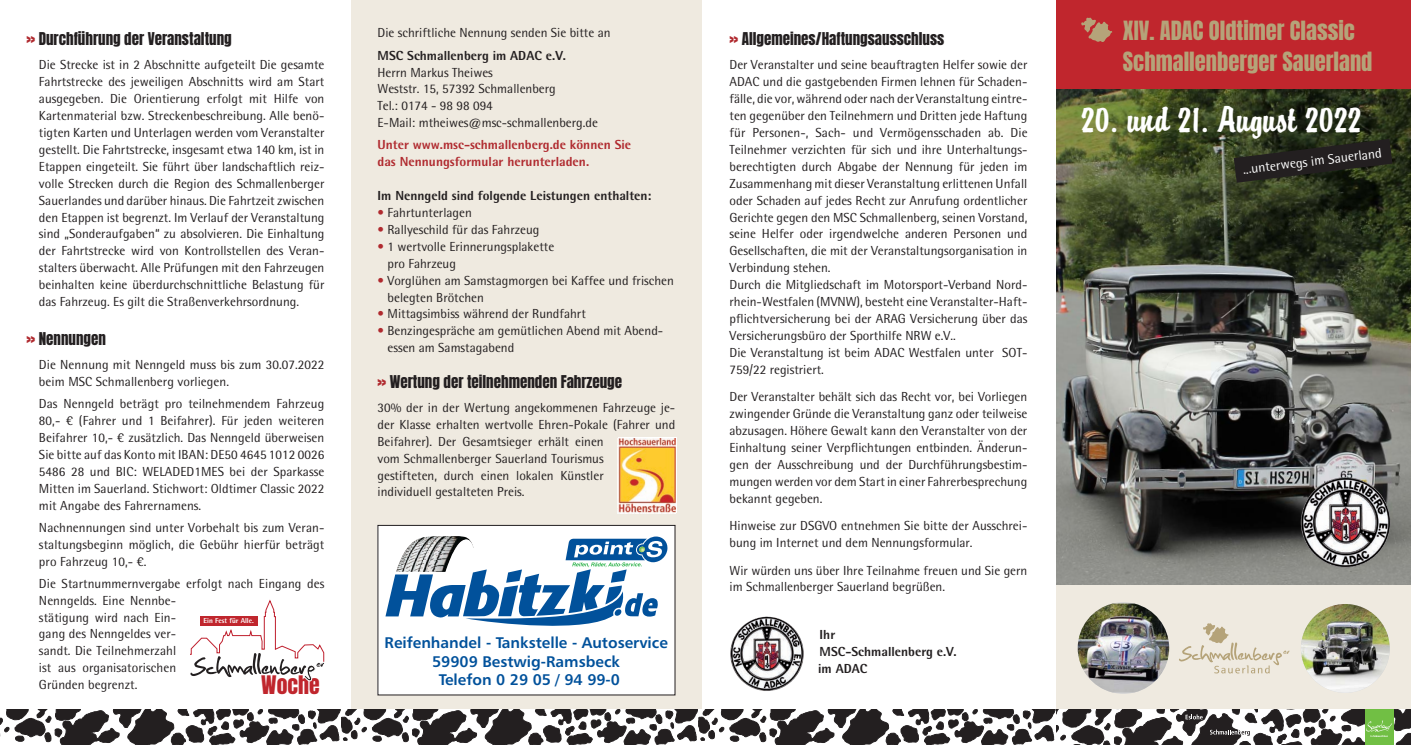
<style>
.page{position:relative;width:1411px;height:745px;background:#fff}
.page>*{position:absolute;margin:0;border:0;box-sizing:border-box;transform-origin:0 0}
.t1{font:32.5px "Brody";color:#fff}
.t2{font:22.5px/31.2px "Anton";color:#b5a379}
.t3{font:21.75px "Anton";color:#c0262d}
.t4{font:15.38px/18.5px "Humanist 777 BT Bold B";color:#01519b;text-align:center}
.t5{font:15px "Anton";color:#231f20}
.t6{font:13.62px "Rotis Semi Sans Std";color:#fff}
.t7{font:13.12px/16.9px "Rotis Semi Sans Std";color:#231f20}
.t8{font:800 13.12px/16.9px "Rotis Semi Sans Std";color:#231f20}
.t9{font:800 13.12px/16.9px "Rotis Semi Sans Std";color:#b02a2f}
.t10{font:800 7.12px "Rotis Semi Sans Std";color:#fff}
.s1{color:#b02a2f}
</style>
<div class="page">
<img style="left:1056px;top:89px;width:354px;height:496px">
<div style="left:351px;top:0;width:351px;height:709px;background:#efeae0"></div>
<img style="left:730px;top:616px;width:35px;height:37px">
<div style="left:379px;top:526px;width:294px;height:166px;background:#fff"></div>
<img style="left:396px;top:535px;width:77px;height:1px">
<svg style="left:385px;top:536px;width:283px;height:97px;background:#a2bdd5"></svg>
<div style="left:377px;top:524px;width:298px;height:170px;border:1px solid #231f20"></div>
<div style="left:1056px;top:585px;width:354px;height:127px;background:#efeae0"></div>
<img style="left:1300px;top:603px;width:89px;height:89px;border-radius:44px">
<img style="left:1077px;top:603px;width:92px;height:89px">
<svg style="left:0;top:709px;width:1410px;height:36px"></svg>
<div style="left:1056px;top:0;width:354px;height:89px;background:#c0262d"></div>
<svg style="left:1081px;top:17px;width:31px;height:25px"></svg>
<svg style="left:1233px;top:139px;width:159px;height:44px;background:#26281e"></svg>
<svg style="left:1179px;top:623px;width:110px;height:50px"></svg>
<img style="left:1300px;top:477px;width:43px;height:79px">
<svg style="left:190px;top:599px;width:134px;height:82px"></svg>
<svg style="left:618px;top:437px;width:58px;height:75px"></svg>
<img style="left:618px;top:438px;width:57px;height:75px">
<p class="t5" style="left:27px;top:31px;width:207px"><span class="s1">»</span> Durchführung der Veranstaltung</p>
<p class="t7" style="left:39px;top:56px;width:287px;text-align:justify">Die Strecke ist in 2 Abschnitte aufgeteilt Die gesamte Fahrtstrecke des jeweiligen Abschnitts wird am Start ausgegeben. Die Orientierung erfolgt mit Hilfe von Kartenmaterial bzw. Streckenbeschreibung. Alle benö&shy;tigten Karten und Unterlagen werden vom Veranstalter gestellt. Die Fahrtstrecke, insgesamt etwa 140 km, ist in Etappen eingeteilt. Sie führt über landschaftlich reiz&shy;volle Strecken durch die Region des Schmallenberger Sauerlandes und darüber hinaus. Die Fahrtzeit zwischen den Etappen ist begrenzt. Im Verlauf der Veranstaltung sind „Sonderaufgaben“ zu absolvieren. Die Einhaltung der Fahrtstrecke wird von Kontrollstellen des Veran&shy;stalters überwacht. Alle Prüfungen mit den Fahrzeugen beinhalten keine überdurchschnittliche Belastung für das Fahrzeug. Es gilt die Straßenverkehrsordnung.</p>
<p class="t5" style="left:27px;top:331px;width:81px"><span class="s1">»</span> Nennungen</p>
<p class="t7" style="left:39px;top:356px;width:287px">Die Nennung mit Nenngeld muss bis zum 30.07.2022 beim MSC Schmallenberg vorliegen.</p>
<p class="t7" style="left:39px;top:395px;width:287px;text-align:justify">Das Nenngeld beträgt pro teilnehmendem Fahrzeug 80,- € (Fahrer und 1 Beifahrer). Für jeden weiteren Beifahrer 10,- € zusätzlich. Das Nenngeld überweisen Sie bitte auf das Konto mit IBAN: DE50 4645 1012 0026<br>5486 28 und BIC: WELADED1MES bei der Sparkasse Mitten im Sauerland. Stichwort: Oldtimer Classic 2022 mit Angabe des Fahrernamens.</p>
<p class="t7" style="left:39px;top:518px;width:287px;text-align:justify">Nachnennungen sind unter Vorbehalt bis zum Veran&shy;staltungsbeginn möglich, die Gebühr hierfür beträgt pro Fahrzeug 10,- €.</p>
<p class="t7" style="left:39px;top:574px;width:287px">Die Startnummernvergabe erfolgt nach Eingang des<br>Nenngelds. Eine Nennbe-<br>stätigung wird nach Ein-<br>gang des Nenngeldes ver-<br>sandt. Die Teilnehmerzahl<br>ist aus organisatorischen<br>Gründen begrenzt.</p>
<p class="t10" style="left:203px;top:616px;width:52px">Ein Fest für Alle.</p>
<h3 class="t3" style="left:261px;top:673px;width:60px">Woche</h3>
<p class="t7" style="left:377px;top:24px;width:235px">Die schriftliche Nennung senden Sie bitte an</p>
<p class="t8" style="left:377px;top:46px;width:190px">MSC Schmallenberg im ADAC e.V.</p>
<p class="t7" style="left:377px;top:63px;width:222px">Herrn Markus Theiwes<br>Weststr. 15, 57392 Schmallenberg<br>Tel.: 0174 - 98 98 094<br>E-Mail: mtheiwes@msc-schmallenberg.de</p>
<p class="t9" style="left:377px;top:136px;width:255px">Unter www.msc-schmallenberg.de können Sie das Nennungsformular herunterladen.</p>
<p class="t8" style="left:377px;top:187px;width:275px">Im Nenngeld sind folgende Leistungen enthalten:</p>
<p class="t7" style="left:377px;top:204px;width:96px"><span class="s1">•</span> Fahrtunterlagen</p>
<p class="t7" style="left:377px;top:221px;width:163px"><span class="s1">•</span> Rallyeschild für das Fahrzeug</p>
<p class="t7" style="left:387px;top:238px;width:168px;text-indent:-10px"><span class="s1">•</span> 1 wertvolle Erinnerungsplakette pro Fahrzeug</p>
<p class="t7" style="left:387px;top:271px;width:288px;text-indent:-10px"><span class="s1">•</span> Vorglühen am Samstagmorgen bei Kaffee und frischen belegten Brötchen</p>
<p class="t7" style="left:377px;top:305px;width:210px"><span class="s1">•</span> Mittagsimbiss während der Rundfahrt</p>
<p class="t7" style="left:387px;top:322px;width:276px;text-indent:-10px"><span class="s1">•</span> Benzingespräche am gemütlichen Abend mit Abend&shy;essen am Samstagabend</p>
<p class="t5" style="left:377px;top:374px;width:246px"><span class="s1">»</span> Wertung der teilnehmenden Fahrzeuge</p>
<p class="t7" style="left:377px;top:398px;width:299px">30% der in der Wertung angekommenen Fahrzeuge je&shy;der Klasse erhalten wertvolle Ehren-Pokale (Fahrer und Beifahrer). Der Gesamtsieger erhält einen<br>vom Schmallenberger Sauerland Tourismus<br>gestifteten, durch einen lokalen Künstler<br>individuell gestalteten Preis.</p>
<p class="t4" style="left:384px;top:632px;width:285px">Reifenhandel - Tankstelle - Autoservice<br>59909 Bestwig-Ramsbeck<br>Telefon 0 29 05 / 94 99-0</p>
<p class="t5" style="left:729px;top:31px;width:216px"><span class="s1">»</span> Allgemeines/Haftungsausschluss</p>
<p class="t7" style="left:729px;top:56px;width:299px">Der Veranstalter und seine beauftragten Helfer sowie der ADAC und die gastgebenden Firmen lehnen für Schaden&shy;fälle, die vor, während oder nach der Veranstaltung eintre&shy;ten gegenüber den Teilnehmern und Dritten jede Haftung für Personen-, Sach- und Vermögensschaden ab. Die Teilnehmer verzichten für sich und ihre Unterhaltungs&shy;berechtigten durch Abgabe der Nennung für jeden im Zusammenhang mit dieser Veranstaltung erlittenen Unfall oder Schaden auf jedes Recht zur Anrufung ordentlicher Gerichte gegen den MSC Schmallenberg, seinen Vorstand, seine Helfer oder irgendwelche anderen Personen und Gesellschaften, die mit der Veranstaltungsorganisation in Verbindung stehen.<br>Durch die Mitgliedschaft im Motorsport-Verband Nord&shy;rhein-Westfalen (MVNW), besteht eine Veranstalter-Haft&shy;pflichtversicherung bei der ARAG Versicherung über das Versicherungsbüro der Sporthilfe NRW e.V..<br>Die Veranstaltung ist beim ADAC Westfalen unter SOT-759/22 registriert.</p>
<p class="t7" style="left:729px;top:388px;width:299px;text-align:justify">Der Veranstalter behält sich das Recht vor, bei Vorliegen zwingender Gründe die Veranstaltung ganz oder teilweise abzusagen. Höhere Gewalt kann den Veranstalter von der Einhaltung seiner Verpflichtungen entbinden. Änderun&shy;gen der Ausschreibung und der Durchführungsbestim&shy;mungen werden vor dem Start in einer Fahrerbesprechung bekannt gegeben.</p>
<p class="t7" style="left:729px;top:517px;width:299px">Hinweise zur DSGVO entnehmen Sie bitte der Ausschrei&shy;bung im Internet und dem Nennungsformular.</p>
<p class="t7" style="left:729px;top:561px;width:299px">Wir würden uns über Ihre Teilnahme freuen und Sie gern im Schmallenberger Sauerland begrüßen.</p>
<p class="t8" style="left:818px;top:626px;width:140px">Ihr<br>MSC-Schmallenberg e.V. im ADAC</p>
<h2 class="t2" style="left:1122px;top:16px;width:251px">XIV. ADAC Oldtimer Classic<br>Schmallenberger Sauerland</h2>
<h1 class="t1" style="left:1081px;top:99px;width:282px">20. und 21. August 2022</h1>
<p class="t6" style="left:1241px;top:161px;width:141px;rotate:-7deg">...unterwegs im Sauerland</p>
</div>
